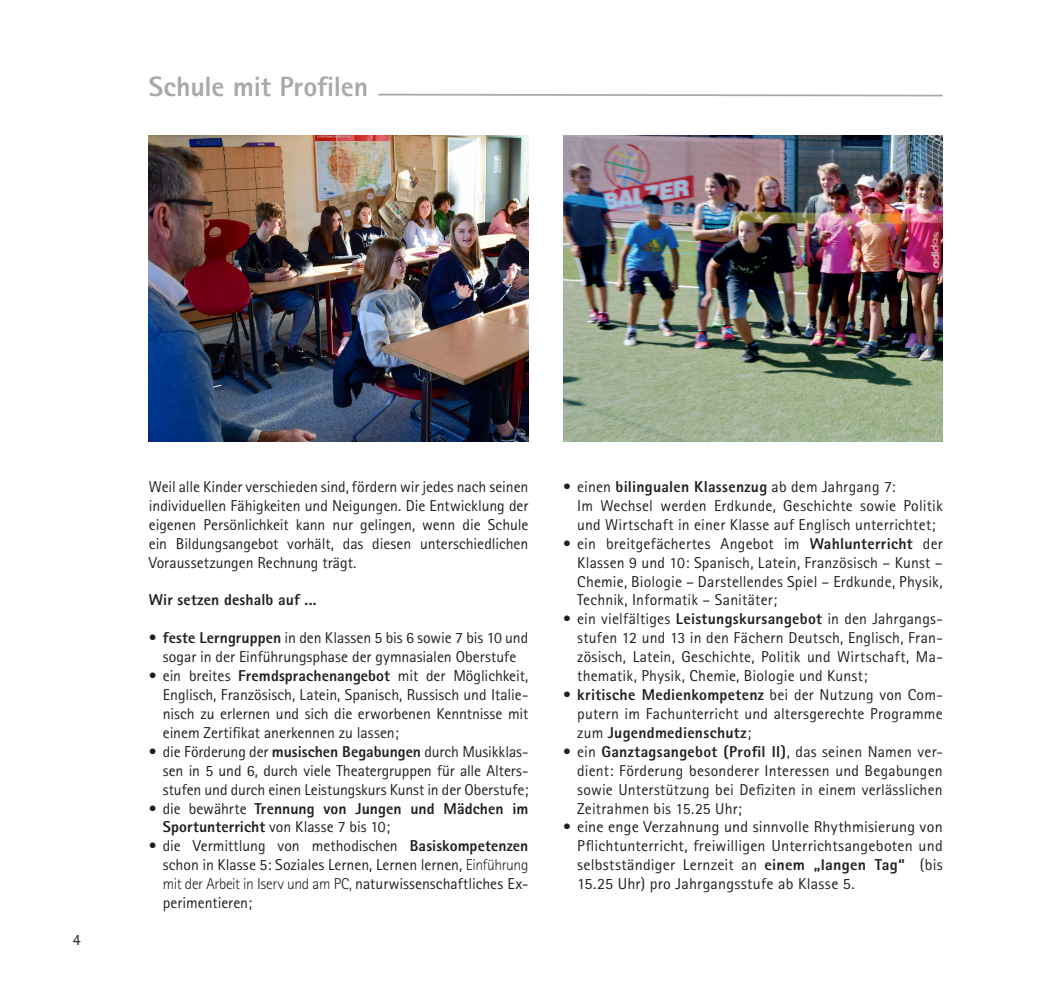
<style>
.page{position:relative;width:1042px;height:993px;background:#fff}
.page>*{position:absolute;margin:0;border:0;box-sizing:border-box;transform-origin:0 0}
.Seitentitel{font:800 28px "Rotis Sans Serif";letter-spacing:-.01em;color:#a8a9ad}
.Fließtext{font:15.75px/18.9px "Rotis Sans Serif";letter-spacing:.005em;color:#231f20;text-align:justify}
.Fließtext-2{font:800 15.75px/18.9px "Rotis Sans Serif";letter-spacing:.005em;color:#231f20}
.s1{font-weight:800}
.s2{font-weight:400}
.s3{font-weight:300}
</style>
<div class="page">
<svg style="left:378px;top:93px;width:565px;height:4px"></svg>
<img style="left:149px;top:136px;width:379px;height:305px">
<img style="left:563px;top:136px;width:380px;height:305px">
<p class="Seitentitel" style="left:149px;top:69px;width:221px">Schule mit Profilen</p>
<p class="Fließtext" style="left:73px;top:930px;width:9px">4</p>
<p class="Fließtext" style="left:149px;top:477px;width:381px">Weil alle Kinder verschieden sind, fördern wir jedes nach seinen individuellen Fähigkeiten und Neigungen. Die Entwicklung der eigenen Persönlichkeit kann nur gelingen, wenn die Schule ein Bildungsangebot vorhält, das diesen unterschiedlichen Voraussetzungen Rechnung trägt.</p>
<p class="Fließtext-2" style="left:149px;top:590px;width:169px">Wir setzen deshalb auf ...</p>
<p class="Fließtext" style="left:149px;top:628px;width:381px;text-align:center">• <span class="s1">feste Lerngruppen</span> in den Klassen 5 bis 6 sowie 7 bis 10 und sogar in der Einführungsphase der gymnasialen Oberstufe</p>
<p class="Fließtext" style="left:163px;top:666px;width:367px;text-indent:-14px">• ein breites <span class="s1">Fremdsprachenangebot</span> mit der Möglichkeit, Englisch, Französisch, Latein, Spanisch, Russisch und Italie&shy;nisch zu erlernen und sich die erworbenen Kenntnisse mit einem Zertifikat anerkennen zu lassen;</p>
<p class="Fließtext" style="left:163px;top:741px;width:367px;text-indent:-14px">• die Förderung der <span class="s1">musischen Begabungen</span> durch Musikklas&shy;sen in 5 und 6, durch viele Theatergruppen für alle Alters&shy;stufen und durch einen Leistungskurs Kunst in der Oberstufe;</p>
<p class="Fließtext-2" style="left:163px;top:798px;width:367px;text-indent:-14px"><span class="s2">• die bewährte</span> Trennung von Jungen und Mädchen im<br>Sportunterricht <span class="s2">von Klasse 7 bis 10;</span></p>
<p class="Fließtext" style="left:163px;top:836px;width:367px;text-indent:-14px">• die Vermittlung von methodischen <span class="s1">Basiskompetenzen </span>schon in Klasse 5: Soziales Lernen, Lernen lernen, <span class="s3">Einführung mit der Arbeit in Iserv und am PC,</span> naturwissenschaftliches Ex&shy;perimentieren;</p>
<p class="Fließtext" style="left:563px;top:477px;width:334px">• einen <span class="s1">bilingualen Klassenzug</span> ab dem Jahrgang 7:</p>
<p class="Fließtext" style="left:577px;top:496px;width:367px">Im Wechsel werden Erdkunde, Geschichte sowie Politik und Wirtschaft in einer Klasse auf Englisch unterrichtet;</p>
<p class="Fließtext" style="left:577px;top:533px;width:367px;text-indent:-14px">• ein breitgefächertes Angebot im <span class="s1">Wahlunterricht</span> der Klassen 9 und 10: Spanisch, Latein, Französisch – Kunst – Chemie, Biologie – Darstellendes Spiel – Erdkunde, Physik, Technik, Informatik – Sanitäter;</p>
<p class="Fließtext" style="left:577px;top:609px;width:367px;text-indent:-14px">• ein vielfältiges <span class="s1">Leistungskursangebot</span> in den Jahrgangs&shy;stufen 12 und 13 in den Fächern Deutsch, Englisch, Fran&shy;zösisch, Latein, Geschichte, Politik und Wirtschaft, Ma&shy;thematik, Physik, Chemie, Biologie und Kunst;</p>
<p class="Fließtext" style="left:577px;top:685px;width:367px;text-indent:-14px">• <span class="s1">kritische Medienkompetenz</span> bei der Nutzung von Com&shy;putern im Fachunterricht und altersgerechte Programme zum <span class="s1">Jugendmedienschutz</span>;</p>
<p class="Fließtext" style="left:577px;top:741px;width:367px;text-indent:-14px">• ein <span class="s1">Ganztagsangebot (Profil II)</span>, das seinen Namen ver&shy;dient: Förderung besonderer Interessen und Begabungen sowie Unterstützung bei Defiziten in einem verlässlichen Zeitrahmen bis 15.25 Uhr;</p>
<p class="Fließtext" style="left:577px;top:817px;width:367px;text-indent:-14px">• eine enge Verzahnung und sinnvolle Rhythmisierung von Pflichtunterricht, freiwilligen Unterrichtsangeboten und selbstständiger Lernzeit an <span class="s1">einem „langen Tag“</span> (bis 15.25 Uhr) pro Jahrgangsstufe ab Klasse 5.</p>
</div>
